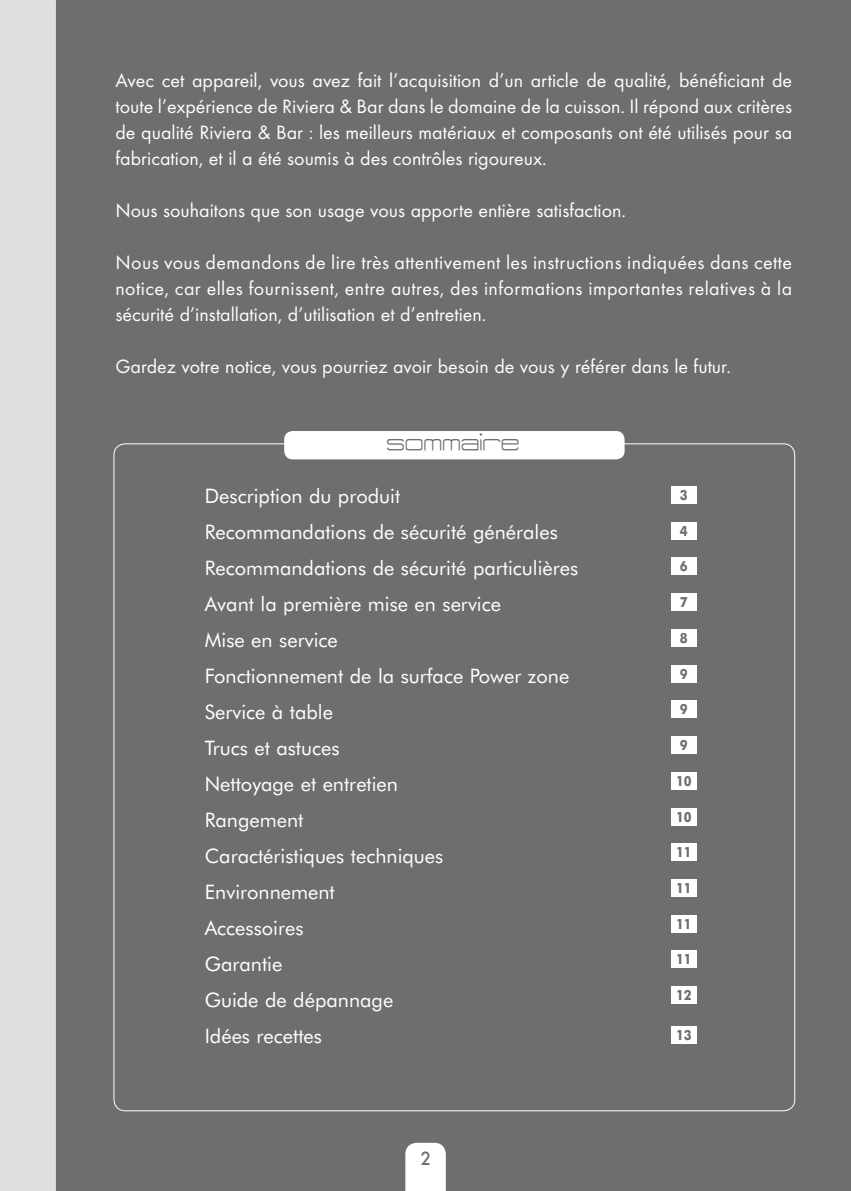
<style>
.page{position:relative;width:851px;height:1191px;background:#fff}
.page>*{position:absolute;margin:0;border:0;box-sizing:border-box;transform-origin:0 0}
.t1{font:28px "Tidy Curve TV";letter-spacing:-.035em;color:#6d6e70}
.t2{font:20px/26px "Futura T";color:#fff;text-align:justify}
.t3{font:20px/36px "Futura BT";color:#fff}
.t4{font:500 20px "Futura T";color:#6d6e70;scale:.95 1}
.t5{font:700 14px "Futura BT";letter-spacing:-.025em;color:#6d6e70;scale:.9 1}
</style>
<div class="page">
<div style="left:0;top:0;width:850px;height:1191px;background:#6d6e70"></div>
<div style="left:0;top:0;width:56px;height:1191px;background:#dedfe0"></div>
<svg style="left:405px;top:1142px;width:41px;height:49px"></svg>
<svg style="left:113px;top:443px;width:682px;height:668px"></svg>
<div style="left:284px;top:431px;width:340px;height:28px;background:#fff;border-radius:9px"></div>
<div style="left:670px;top:486px;width:26px;height:17px;background:#fff"></div>
<div style="left:670px;top:522px;width:26px;height:17px;background:#fff"></div>
<div style="left:670px;top:558px;width:26px;height:17px;background:#fff"></div>
<div style="left:670px;top:593px;width:26px;height:17px;background:#fff"></div>
<div style="left:670px;top:629px;width:26px;height:17px;background:#fff"></div>
<div style="left:670px;top:665px;width:26px;height:17px;background:#fff"></div>
<div style="left:670px;top:701px;width:26px;height:17px;background:#fff"></div>
<div style="left:670px;top:736px;width:26px;height:17px;background:#fff"></div>
<div style="left:670px;top:808px;width:26px;height:17px;background:#fff"></div>
<div style="left:670px;top:772px;width:26px;height:17px;background:#fff"></div>
<div style="left:670px;top:843px;width:26px;height:17px;background:#fff"></div>
<div style="left:670px;top:879px;width:26px;height:17px;background:#fff"></div>
<div style="left:670px;top:915px;width:26px;height:17px;background:#fff"></div>
<div style="left:670px;top:951px;width:26px;height:17px;background:#fff"></div>
<div style="left:670px;top:986px;width:26px;height:17px;background:#fff"></div>
<div style="left:670px;top:1026px;width:26px;height:17px;background:#fff"></div>
<p class="t2" style="left:115px;top:68px;width:678px">Avec cet appareil, vous avez fait l’acquisition d’un article de qualité, bénéficiant de toute l’expérience de Riviera &amp; Bar dans le domaine de la cuisson. Il répond aux critères de qualité Riviera &amp; Bar : les meilleurs matériaux et composants ont été utilisés pour sa fabrication, et il a été soumis à des contrôles rigoureux.</p>
<p class="t2" style="left:115px;top:198px;width:512px">Nous souhaitons que son usage vous apporte entière satisfaction.</p>
<p class="t2" style="left:115px;top:250px;width:678px">Nous vous demandons de lire très attentivement les instructions indiquées dans cette notice, car elles fournissent, entre autres, des informations importantes relatives à la sécurité d’installation, d’utilisation et d’entretien.</p>
<p class="t2" style="left:115px;top:354px;width:617px">Gardez votre notice, vous pourriez avoir besoin de vous y référer dans le futur.</p>
<h1 class="t1" style="left:387px;top:429px;width:136px">sommaire</h1>
<p class="t3" style="left:205px;top:479px;width:375px">Description du produit<br>Recommandations de sécurité générales<br>Recommandations de sécurité particulières<br>Avant la première mise en service<br>Mise en service<br>Fonctionnement de la surface Power zone<br>Service à table<br>Trucs et astuces<br>Nettoyage et entretien<br>Rangement<br>Caractéristiques techniques<br>Environnement<br>Accessoires<br>Garantie<br>Guide de dépannage<br>Idées recettes</p>
<p class="t4" style="left:420px;top:1146px;width:13px">2</p>
<p class="t5" style="left:679px;top:486px;width:10px">3</p>
<p class="t5" style="left:679px;top:522px;width:10px">4</p>
<p class="t5" style="left:679px;top:558px;width:10px">6</p>
<p class="t5" style="left:679px;top:593px;width:10px">7</p>
<p class="t5" style="left:679px;top:629px;width:10px">8</p>
<p class="t5" style="left:679px;top:665px;width:10px">9</p>
<p class="t5" style="left:679px;top:701px;width:10px">9</p>
<p class="t5" style="left:679px;top:736px;width:10px">9</p>
<p class="t5" style="left:676px;top:772px;width:19px">10</p>
<p class="t5" style="left:676px;top:808px;width:19px">10</p>
<p class="t5" style="left:676px;top:843px;width:19px">11</p>
<p class="t5" style="left:676px;top:879px;width:19px">11</p>
<p class="t5" style="left:676px;top:915px;width:19px">11</p>
<p class="t5" style="left:676px;top:951px;width:19px">11</p>
<p class="t5" style="left:676px;top:986px;width:19px">12</p>
<p class="t5" style="left:676px;top:1026px;width:19px">13</p>
</div>
